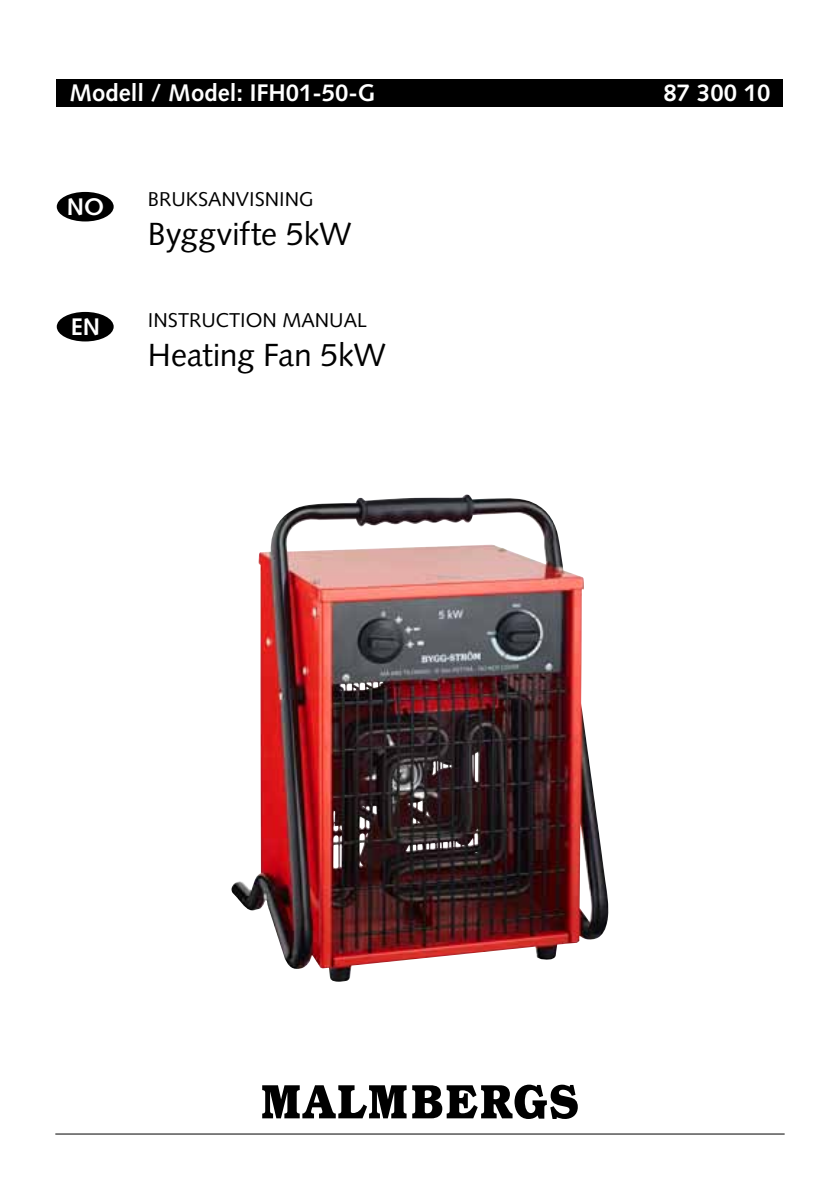
<style>
.page{position:relative;width:840px;height:1191px;background:#fff}
.page>*{position:absolute;margin:0;border:0;box-sizing:border-box;transform-origin:0 0}
.t1{font:32px "Syntax";letter-spacing:-.01em;color:#000}
.t2{font:700 24px "Syntax";color:#fff}
.t3{font:20px "Syntax";color:#000}
</style>
<div class="page">
<div style="left:57px;top:79px;width:725px;height:28px;background:#000"></div>
<svg style="left:262px;top:1085px;width:144px;height:33px"></svg>
<svg style="left:412px;top:1084px;width:165px;height:35px"></svg>
<hr style="left:55px;top:1133px;width:729px;height:1px;background:#000">
<img style="left:231px;top:494px;width:377px;height:487px">
<div style="left:57px;top:192px;width:57px;height:29px;background:#000;border-radius:50%"></div>
<div style="left:57px;top:312px;width:57px;height:29px;background:#000;border-radius:50%"></div>
<p class="t2" style="left:69px;top:79px;width:307px">Modell / Model: IFH01-50-G</p>
<p class="t2" style="left:663px;top:79px;width:108px">87 300 10</p>
<p class="t2" style="left:67px;top:193px;width:39px">NO</p>
<p class="t3" style="left:148px;top:188px;width:167px">BRUKSANVISNING</p>
<h1 class="t1" style="left:148px;top:215px;width:205px">Byggvifte 5kW</h1>
<p class="t2" style="left:71px;top:313px;width:31px">EN</p>
<p class="t3" style="left:148px;top:308px;width:220px">INSTRUCTION MANUAL</p>
<h1 class="t1" style="left:148px;top:336px;width:239px">Heating Fan 5kW</h1>
</div>
